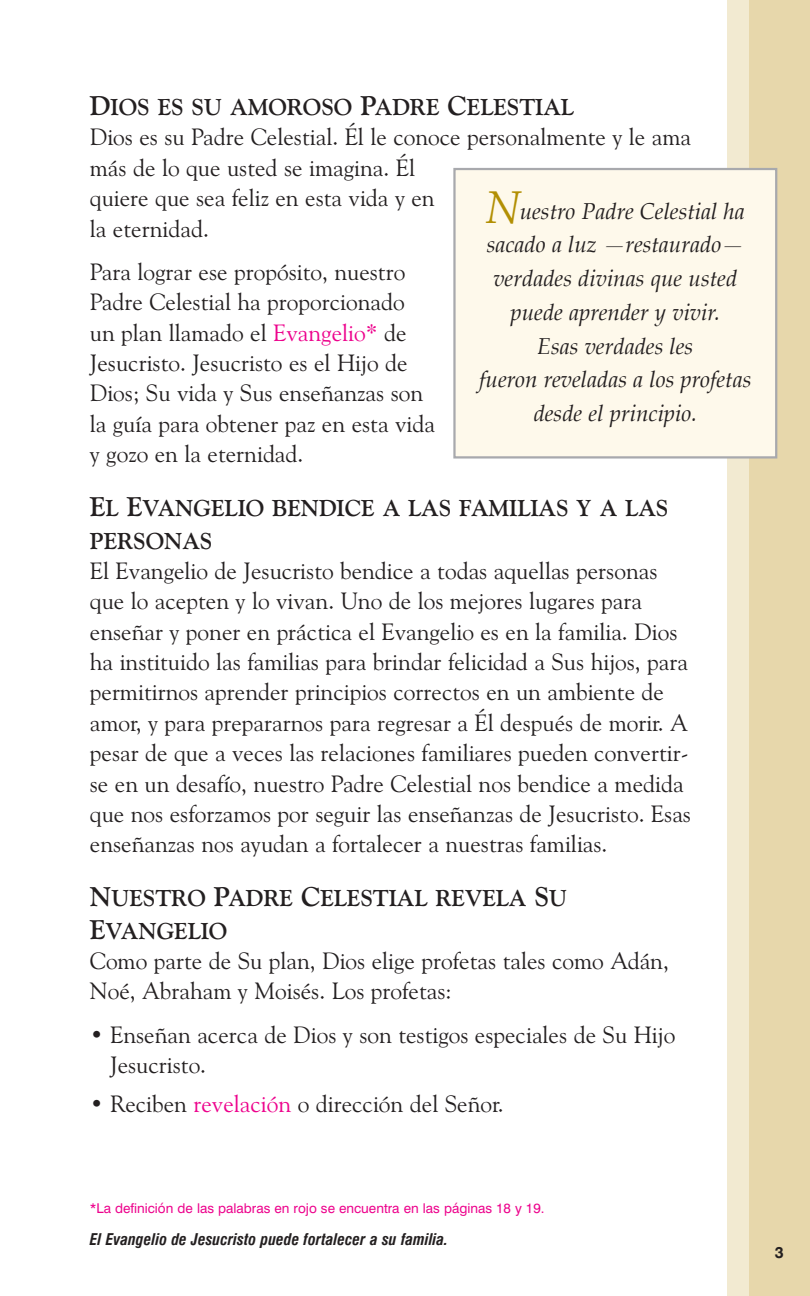
<style>
.page{position:relative;width:810px;height:1296px;background:#fff}
.page>*{position:absolute;margin:0;border:0;box-sizing:border-box;transform-origin:0 0}
.t1{font:23.62px/30.4px "Goudy Old Style BT";color:#231f20}
.t2{font:700 22.95px/32.4px "Goudy Old Style BT";color:#231f20}
.t3{font:italic 22.5px/33.8px "Palatino";color:#231f20;text-align:center}
.t4{font:italic 700 condensed 15.75px "Swiss 721 BT";color:#231f20}
.t5{font:700 15.75px "Swiss 721 BT";color:#231f20}
.t6{font:13.5px "Swiss 721 BT";color:#ed028c}
.s1{font-size:27px}
.s2{color:#ed028c}
.s3{font-size:45px;color:#b28f03}
</style>
<div class="page">
<svg style="left:453px;top:0;width:357px;height:1296px"></svg>
<p class="t2" style="left:90px;top:93px;width:486px"><span class="s1">D</span>IOS ES SU AMOROSO <span class="s1">P</span>ADRE <span class="s1">C</span>ELESTIAL</p>
<p class="t1" style="left:90px;top:124px;width:603px">Dios es su Padre Celestial. Él le conoce personalmente y le ama más de lo que usted se imagina. Él<br>quiere que sea feliz en esta vida y en<br>la eternidad.</p>
<p class="t1" style="left:90px;top:258px;width:347px">Para lograr ese propósito, nuestro<br>Padre Celestial ha proporcionado un plan llamado el <span class="s2">Evangelio*</span> de<br>Jesucristo. Jesucristo es el Hijo de<br>Dios; Su vida y Sus enseñanzas son la guía para obtener paz en esta vida y gozo en la eternidad.</p>
<p class="t2" style="left:90px;top:494px;width:580px"><span class="s1">E</span>L <span class="s1">E</span>VANGELIO BENDICE A LAS FAMILIAS Y A LAS<br>PERSONAS</p>
<p class="t1" style="left:90px;top:557px;width:603px">El Evangelio de Jesucristo bendice a todas aquellas personas que lo acepten y lo vivan. Uno de los mejores lugares para enseñar y poner en práctica el Evangelio es en la familia. Dios ha instituido las familias para brindar felicidad a Sus hijos, para permitirnos aprender principios correctos en un ambiente de amor, y para prepararnos para regresar a Él después de morir. A pesar de que a veces las relaciones familiares pueden convertir&shy;se en un desafío, nuestro Padre Celestial nos bendice a medida que nos esforzamos por seguir las enseñanzas de Jesucristo. Esas enseñanzas nos ayudan a fortalecer a nuestras familias.</p>
<p class="t2" style="left:90px;top:884px;width:479px"><span class="s1">N</span>UESTRO <span class="s1">P</span>ADRE <span class="s1">C</span>ELESTIAL REVELA <span class="s1">S</span>U<br><span class="s1">E</span>VANGELIO</p>
<p class="t1" style="left:90px;top:947px;width:581px">Como parte de Su plan, Dios elige profetas tales como Adán,<br>Noé, Abraham y Moisés. Los profetas:</p>
<p class="t1" style="left:110px;top:1021px;width:567px;text-indent:-20px">• Enseñan acerca de Dios y son testigos especiales de Su Hijo<br>Jesucristo.</p>
<p class="t1" style="left:90px;top:1090px;width:415px">• Reciben <span class="s2">revelación</span> o dirección del Señor.</p>
<p class="t3" style="left:479px;top:194px;width:274px"><span class="s3">N</span>uestro Padre Celestial ha sacado a luz —restaurado— verdades divinas que usted puede aprender y vivir.<br>Esas verdades les<br>fueron reveladas a los profetas desde el principio.</p>
<p class="t6" style="left:90px;top:1203px;width:456px">*La definición de las palabras en rojo se encuentra en las páginas 18 y 19.</p>
<p class="t4" style="left:90px;top:1232px;width:360px">El Evangelio de Jesucristo puede fortalecer a su familia.</p>
<p class="t5" style="left:775px;top:1243px;width:10px">3</p>
</div>
